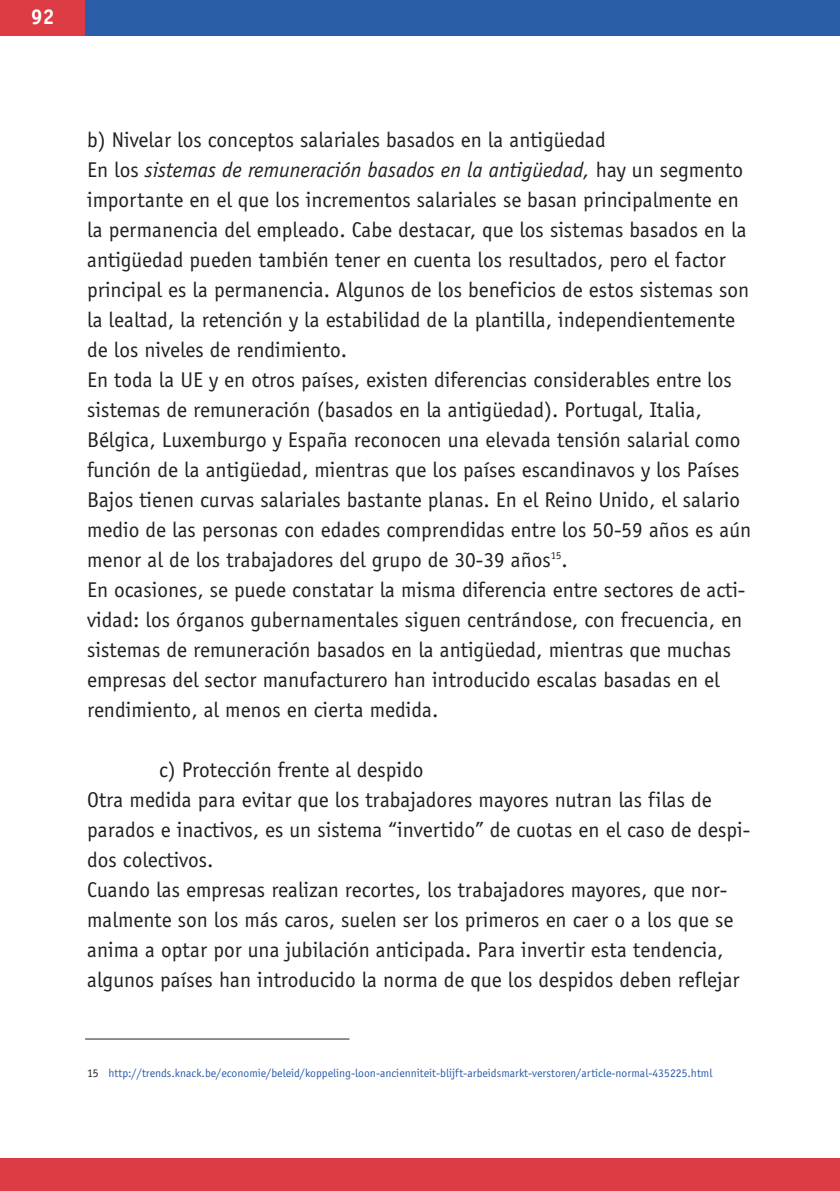
<style>
.page{position:relative;width:840px;height:1191px;background:#fff}
.page>*{position:absolute;margin:0;border:0;box-sizing:border-box;transform-origin:0 0}
.t1{font:22px/30px "Officina Sans";color:#231f20}
.t2{font:700 22px "Officina Sans";color:#fff}
.t3{font:12px "Officina Sans";color:#2b5da9}
.s1{font-style:italic}
.s2{color:#231f20}
</style>
<div class="page">
<div style="left:0;top:1158px;width:839px;height:33px;background:#dd3c45"></div>
<div style="left:76px;top:0;width:763px;height:36px;background:#2b5da9"></div>
<div style="left:0;top:0;width:84px;height:36px;background:#dd3c45"></div>
<hr style="left:85px;top:1038px;width:264px;height:1px;background:#231f20">
<p class="t2" style="left:31px;top:4px;width:24px">92</p>
<p class="t1" style="left:87px;top:124px;width:665px">b) Nivelar los conceptos salariales basados en la antigüedad<br>En los <span class="s1">sistemas de remuneración basados en la antigüedad,</span> hay un segmento importante en el que los incrementos salariales se basan principalmente en la permanencia del empleado. Cabe destacar, que los sistemas basados en la antigüedad pueden también tener en cuenta los resultados, pero el factor principal es la permanencia. Algunos de los beneficios de estos sistemas son la lealtad, la retención y la estabilidad de la plantilla, independientemente de los niveles de rendimiento.<br>En toda la UE y en otros países, existen diferencias considerables entre los sistemas de remuneración (basados en la antigüedad). Portugal, Italia, Bélgica, Luxemburgo y España reconocen una elevada tensión salarial como función de la antigüedad, mientras que los países escandinavos y los Países Bajos tienen curvas salariales bastante planas. En el Reino Unido, el salario medio de las personas con edades comprendidas entre los 50-59 años es aún menor al de los trabajadores del grupo de 30-39 años<sup>15</sup>.<br>En ocasiones, se puede constatar la misma diferencia entre sectores de acti&shy;vidad: los órganos gubernamentales siguen centrándose, con frecuencia, en sistemas de remuneración basados en la antigüedad, mientras que muchas empresas del sector manufacturero han introducido escalas basadas en el rendimiento, al menos en cierta medida.</p>
<p class="t1" style="left:87px;top:754px;width:664px;text-indent:72px">c) Protección frente al despido<br>Otra medida para evitar que los trabajadores mayores nutran las filas de parados e inactivos, es un sistema “invertido” de cuotas en el caso de despi&shy;dos colectivos.<br>Cuando las empresas realizan recortes, los trabajadores mayores, que nor&shy;malmente son los más caros, suelen ser los primeros en caer o a los que se anima a optar por una jubilación anticipada. Para invertir esta tendencia, algunos países han introducido la norma de que los despidos deben reflejar</p>
<p class="t3" style="left:87px;top:1066px;width:626px"><span class="s2">15</span> http://trends.knack.be/economie/beleid/koppeling-loon-ancienniteit-blijft-arbeidsmarkt-verstoren/article-normal-435225.html</p>
</div>
